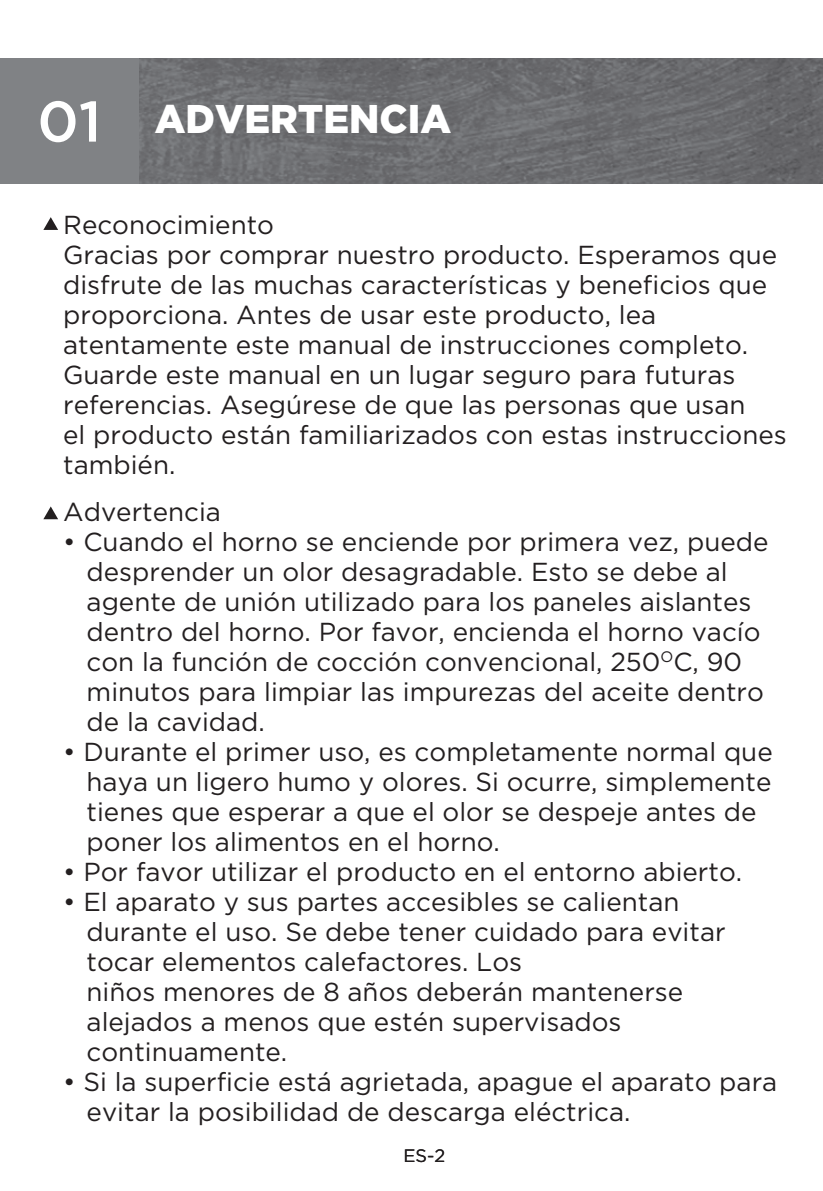
<style>
.page{position:relative;width:823px;height:1191px;background:#fff}
.page>*{position:absolute;margin:0;border:0;box-sizing:border-box;transform-origin:0 0}
.t1{font:900 40px "Gotham";color:#fff;scale:.96 1}
.t2{font:26px/30px "Gotham";color:#231f20}
.t3{font:18px "Gotham";color:#231f20}
.s1{font-weight:500;font-size:57.2px}
</style>
<div class="page">
<img style="left:139px;top:58px;width:683px;height:126px">
<div style="left:0;top:58px;width:139px;height:126px;background:#808285"></div>
<svg style="left:43px;top:217px;width:15px;height:13px"></svg>
<svg style="left:43px;top:506px;width:15px;height:13px"></svg>
<h1 class="t1" style="left:37px;top:95px;width:432px"><span class="s1">01</span> ADVERTENCIA</h1>
<p class="t2" style="left:63px;top:210px;width:724px">Reconocimiento<br>Gracias por comprar nuestro producto. Esperamos que disfrute de las muchas características y beneficios que proporciona. Antes de usar este producto, lea atentamente este manual de instrucciones completo.<br>Guarde este manual en un lugar seguro para futuras referencias. Asegúrese de que las personas que usan<br>el producto están familiarizados con estas instrucciones también.</p>
<p class="t2" style="left:63px;top:496px;width:159px">Advertencia</p>
<p class="t2" style="left:87px;top:526px;width:683px;text-indent:-23px">• Cuando el horno se enciende por primera vez, puede desprender un olor desagradable. Esto se debe al agente de unión utilizado para los paneles aislantes dentro del horno. Por favor, encienda el horno vacío con la función de cocción convencional, 250<sup>O</sup>C, 90 minutos para limpiar las impurezas del aceite dentro de la cavidad.</p>
<p class="t2" style="left:87px;top:736px;width:687px;text-indent:-23px">• Durante el primer uso, es completamente normal que haya un ligero humo y olores. Si ocurre, simplemente tienes que esperar a que el olor se despeje antes de poner los alimentos en el horno.</p>
<p class="t2" style="left:63px;top:856px;width:680px">• Por favor utilizar el producto en el entorno abierto.</p>
<p class="t2" style="left:87px;top:886px;width:640px;text-indent:-23px">• El aparato y sus partes accesibles se calientan durante el uso. Se debe tener cuidado para evitar tocar elementos calefactores. Los<br>niños menores de 8 años deberán mantenerse alejados a menos que estén supervisados continuamente.</p>
<p class="t2" style="left:87px;top:1066px;width:691px;text-indent:-23px">• Si la superficie está agrietada, apague el aparato para evitar la posibilidad de descarga eléctrica.</p>
<p class="t3" style="left:403px;top:1144px;width:43px">ES-2</p>
</div>
